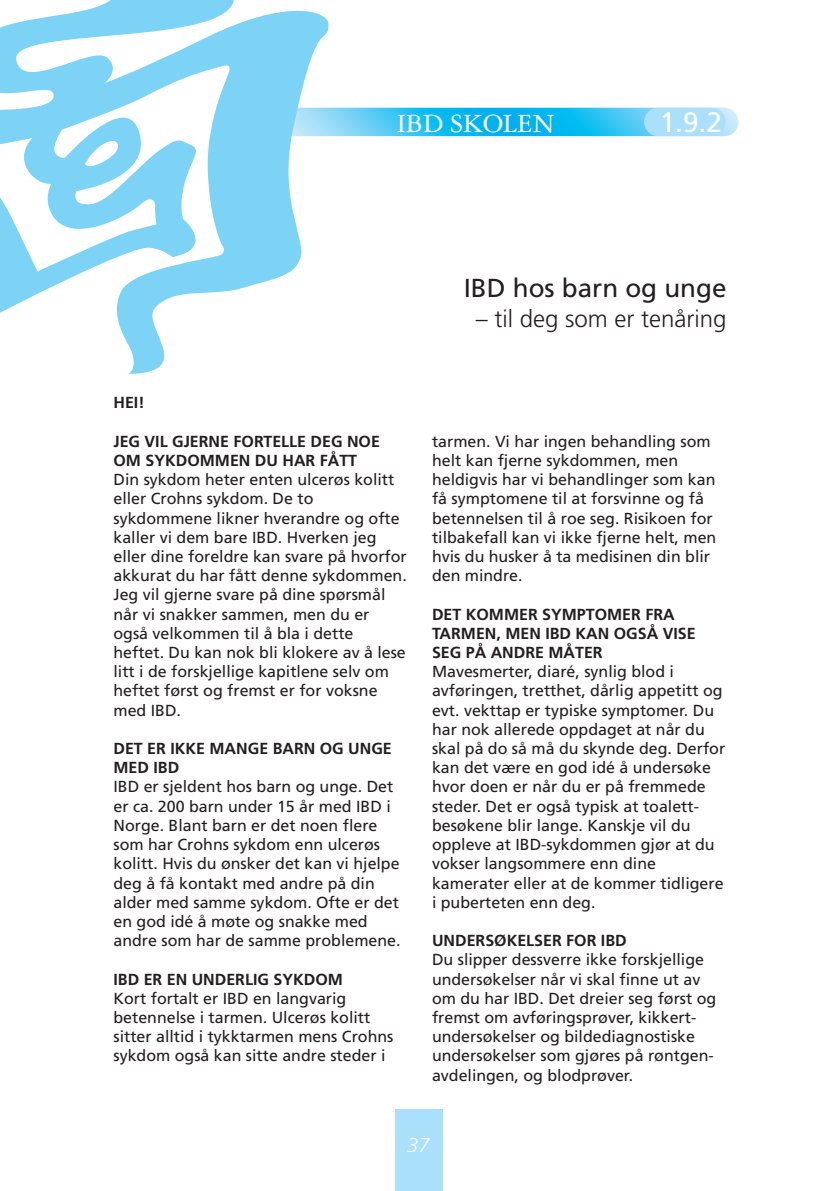
<style>
.page{position:relative;width:840px;height:1191px;background:#fff}
.page>*{position:absolute;margin:0;border:0;box-sizing:border-box;transform-origin:0 0}
.t1{font:28px "Garamond Three SC";color:#fff}
.t2{font:28px "Frutiger";color:#fff}
.t3{font:26px "Frutiger";color:#231f20}
.t4{font:300 24px "Frutiger";color:#231f20}
.t5{font:italic 300 20px "Frutiger";color:#fff}
.t6{font:16px/19.2px "Frutiger";color:#231f20}
.t7{font:700 16px/19.2px "Frutiger";color:#231f20}
</style>
<div class="page">
<div style="left:395px;top:1109px;width:47px;height:82px;background:#aae0f9"></div>
<svg style="left:272px;top:108px;width:466px;height:28px;background:#2dc1f2"></svg>
<div style="left:643px;top:108px;width:82px;height:28px;background:#aae0f9;border-radius:14px"></div>
<svg style="left:0;top:0;width:328px;height:374px"></svg>
<h1 class="t1" style="left:396px;top:113px;width:159px">IBD SKOLEN</h1>
<h1 class="t2" style="left:659px;top:111px;width:64px">1.9.2</h1>
<h2 class="t3" style="left:463px;top:278px;width:264px">IBD hos barn og unge</h2>
<h3 class="t4" style="left:475px;top:309px;width:252px">– til deg som er tenåring</h3>
<p class="t7" style="left:113px;top:394px;width:33px">HEI!</p>
<p class="t7" style="left:113px;top:433px;width:268px">JEG VIL GJERNE FORTELLE DEG NOE<br>OM SYKDOMMEN DU HAR FÅTT</p>
<p class="t6" style="left:113px;top:471px;width:295px">Din sykdom heter enten ulcerøs kolitt eller Crohns sykdom. De to sykdommene likner hverandre og ofte kaller vi dem bare IBD. Hverken jeg eller dine foreldre kan svare på hvorfor akkurat du har fått denne sykdommen.<br>Jeg vil gjerne svare på dine spørsmål når vi snakker sammen, men du er også velkommen til å bla i dette heftet. Du kan nok bli klokere av å lese litt i de forskjellige kapitlene selv om heftet først og fremst er for voksne med IBD.</p>
<p class="t7" style="left:113px;top:740px;width:280px">DET ER IKKE MANGE BARN OG UNGE<br>MED IBD</p>
<p class="t6" style="left:113px;top:778px;width:288px">IBD er sjeldent hos barn og unge. Det er ca. 200 barn under 15 år med IBD i Norge. Blant barn er det noen flere som har Crohns sykdom enn ulcerøs kolitt. Hvis du ønsker det kan vi hjelpe deg å få kontakt med andre på din alder med samme sykdom. Ofte er det en god idé å møte og snakke med andre som har de samme problemene.</p>
<p class="t7" style="left:113px;top:970px;width:231px">IBD ER EN UNDERLIG SYKDOM</p>
<p class="t6" style="left:113px;top:989px;width:281px">Kort fortalt er IBD en langvarig betennelse i tarmen. Ulcerøs kolitt sitter alltid i tykktarmen mens Crohns sykdom også kan sitte andre steder i</p>
<p class="t6" style="left:432px;top:433px;width:286px">tarmen. Vi har ingen behandling som helt kan fjerne sykdommen, men heldigvis har vi behandlinger som kan få symptomene til at forsvinne og få betennelsen til å roe seg. Risikoen for tilbakefall kan vi ikke fjerne helt, men hvis du husker å ta medisinen din blir den mindre.</p>
<p class="t7" style="left:432px;top:605px;width:265px">DET KOMMER SYMPTOMER FRA<br>TARMEN, MEN IBD KAN OGSÅ VISE<br>SEG PÅ ANDRE MÅTER</p>
<p class="t6" style="left:432px;top:663px;width:294px">Mavesmerter, diaré, synlig blod i avføringen, tretthet, dårlig appetitt og evt. vekttap er typiske symptomer. Du har nok allerede oppdaget at når du skal på do så må du skynde deg. Derfor kan det være en god idé å undersøke hvor doen er når du er på fremmede steder. Det er også typisk at toalett&shy;besøkene blir lange. Kanskje vil du oppleve at IBD-sykdommen gjør at du vokser langsommere enn dine kamerater eller at de kommer tidligere i puberteten enn deg.</p>
<p class="t7" style="left:432px;top:932px;width:196px">UNDERSØKELSER FOR IBD</p>
<p class="t6" style="left:432px;top:951px;width:286px">Du slipper dessverre ikke forskjellige undersøkelser når vi skal finne ut av om du har IBD. Det dreier seg først og fremst om avføringsprøver, kikkert&shy;undersøkelser og bildediagnostiske undersøkelser som gjøres på røntgen&shy;avdelingen, og blodprøver.</p>
<p class="t5" style="left:407px;top:1137px;width:24px">37</p>
</div>
